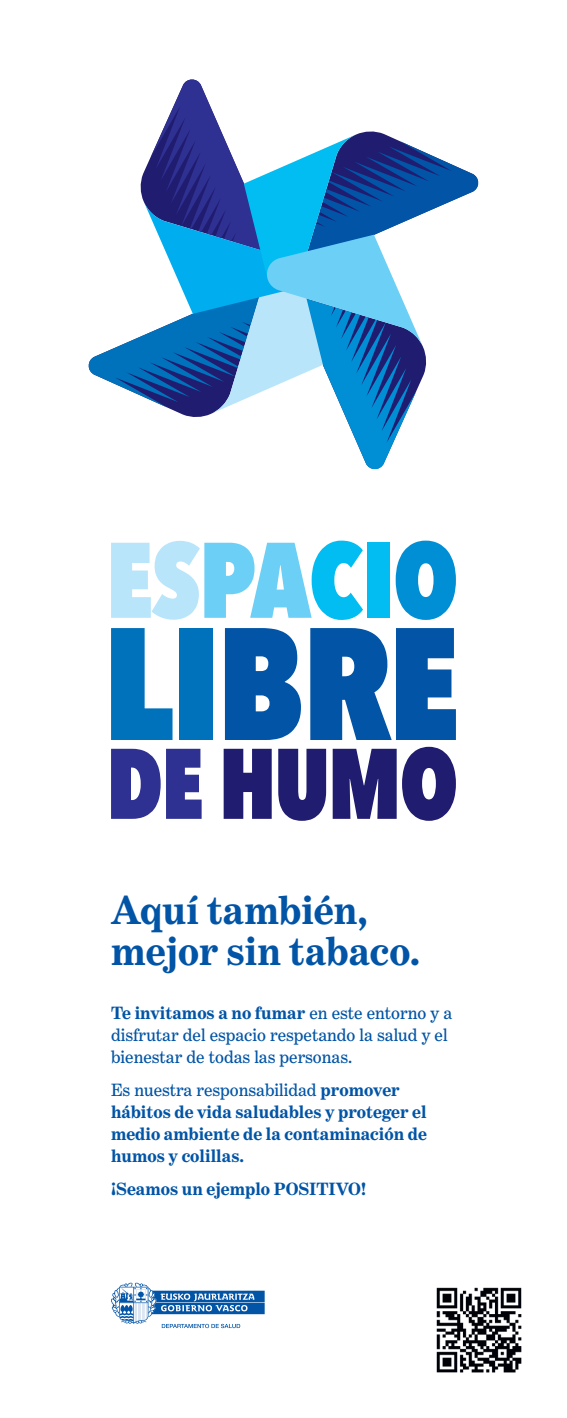
<style>
.page{position:relative;width:567px;height:1418px;background:#fff}
.page>*{position:absolute;margin:0;border:0;box-sizing:border-box;transform-origin:0 0}
.t1{font:700 40.6px/40.6px "Benton Modern Text Three";color:#0154a6}
.t2{font:700 18px/22px "Benton Modern Text Three";color:#0154a6}
.t3{font:18px/22px "Benton Modern Text Three";color:#0154a6}
.s1{font-weight:700}
.s2{font-weight:400}
</style>
<div class="page">
<svg style="left:111px;top:1282px;width:154px;height:46px"></svg>
<svg style="left:111px;top:540px;width:252px;height:80px"></svg>
<div style="left:367px;top:542px;width:22px;height:76px;background:#01bdf2"></div>
<svg style="left:396px;top:540px;width:60px;height:80px"></svg>
<svg style="left:111px;top:628px;width:62px;height:112px"></svg>
<div style="left:179px;top:628px;width:34px;height:112px;background:#0072bc"></div>
<svg style="left:225px;top:628px;width:76px;height:112px;background:#2169b1"></svg>
<svg style="left:310px;top:628px;width:146px;height:112px"></svg>
<svg style="left:111px;top:748px;width:91px;height:70px"></svg>
<svg style="left:224px;top:748px;width:48px;height:70px;background:#403d84"></svg>
<svg style="left:278px;top:748px;width:48px;height:72px"></svg>
<svg style="left:333px;top:746px;width:123px;height:74px"></svg>
<svg style="left:88px;top:79px;width:391px;height:391px"></svg>
<img style="left:436px;top:1287px;width:86px;height:86px">
<h1 class="t1" style="left:111px;top:889px;width:311px">Aquí también, mejor sin tabaco.</h1>
<p class="t3" style="left:111px;top:1002px;width:343px"><span class="s1">Te invitamos a no fumar</span> en este entorno y a disfrutar del espacio respetando la salud y el bienestar de todas las personas.</p>
<p class="t2" style="left:111px;top:1078px;width:317px"><span class="s2">Es nuestra responsabilidad</span> promover hábitos de vida saludables y proteger el medio ambiente de la contaminación de humos y colillas.</p>
<p class="t2" style="left:111px;top:1177px;width:257px">¡Seamos un ejemplo POSITIVO!</p>
</div>
